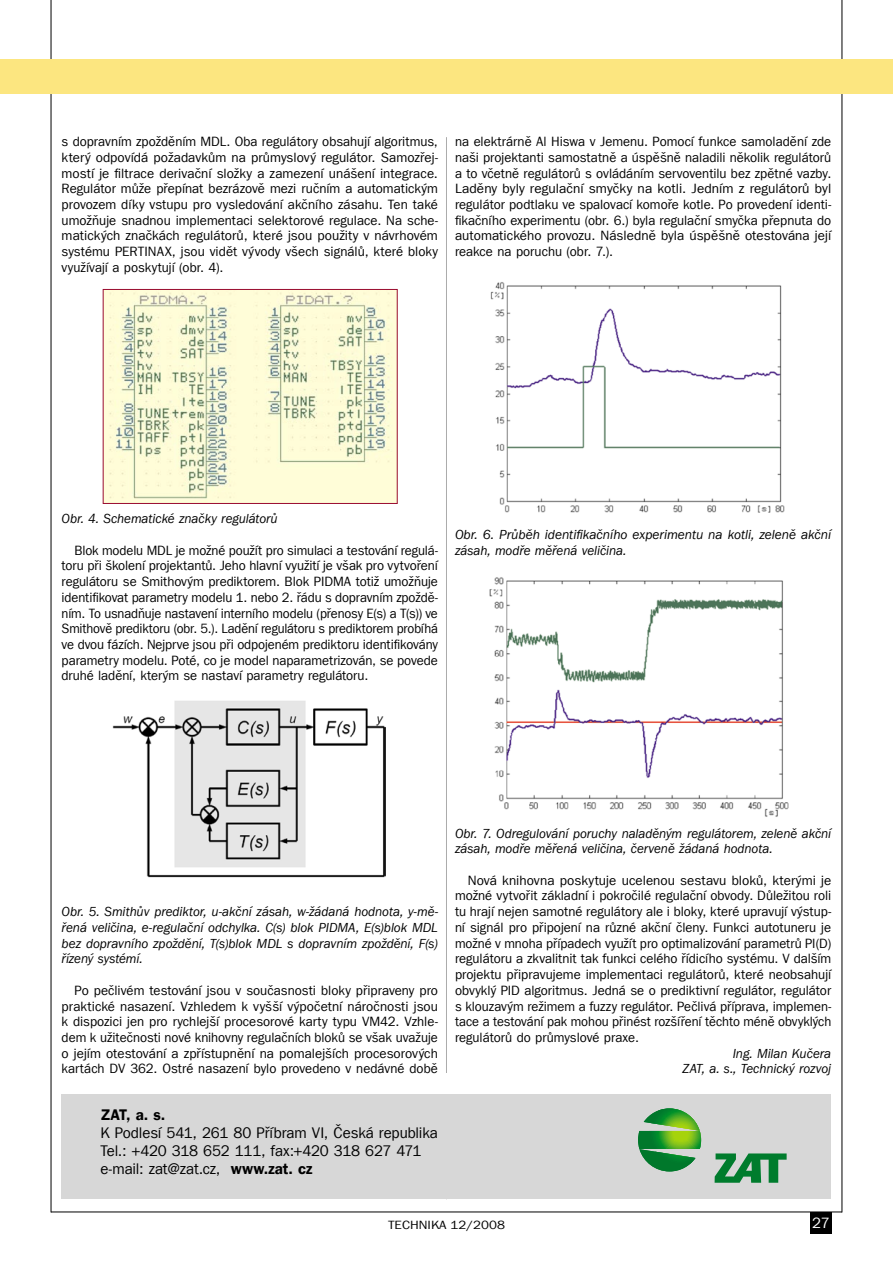
<style>
.page{position:relative;width:893px;height:1263px;background:#fff}
.page>*{position:absolute;margin:0;border:0;box-sizing:border-box;transform-origin:0 0}
.t1{font:15.45px/18px "Franklin Gothic LT Com";letter-spacing:-.01em;color:#000}
.t2{font:15.45px "Franklin Gothic LT Com Dm";color:#000}
.t3{font:15px "Franklin Gothic LT Com";color:#fff}
.t4{font:13.5px/15.8px "Franklin Gothic LT Com";color:#000;text-align:justify}
.t5{font:13.5px/15.8px "Franklin Gothic LT Com";color:#000;text-align:justify;scale:.96 1}
.t6{font:italic 13.5px/15.8px "Franklin Gothic LT Com";letter-spacing:-.005em;color:#000}
.t7{font:12px "Franklin Gothic LT Com";color:#000;scale:1.1 1}
.s1{font-family:"Franklin Gothic LT Com Dm"}
</style>
<div class="page">
<hr style="left:51px;top:0;width:1px;height:1212px;background:#000">
<hr style="left:51px;top:1211px;width:791px;height:1px;background:#000">
<hr style="left:842px;top:0;width:1px;height:1212px;background:#000">
<hr style="left:446px;top:137px;width:1px;height:1062px;background:#acacac">
<div style="left:810px;top:1212px;width:21px;height:21px;background:#000"></div>
<div style="left:404px;top:1074px;width:102px;height:52px;background:#fff"></div>
<div style="left:0;top:60px;width:893px;height:34px;background:#fce680"></div>
<img style="left:105px;top:291px;width:290px;height:211px">
<div style="left:103px;top:289px;width:294px;height:215px;border:1px solid #990b30"></div>
<img style="left:112px;top:701px;width:273px;height:177px">
<img style="left:490px;top:282px;width:295px;height:231px">
<img style="left:489px;top:577px;width:300px;height:240px">
<div style="left:62px;top:1095px;width:769px;height:104px;background:#d7d7d7"></div>
<svg style="left:638px;top:1108px;width:63px;height:63px"></svg>
<svg style="left:715px;top:1153px;width:72px;height:30px"></svg>
<p class="t4" style="left:62px;top:134px;width:378px">s dopravním zpožděním MDL. Oba regulátory obsahují algoritmus, který odpovídá požadavkům na průmyslový regulátor. Samozřej&shy;mostí je filtrace derivační složky a zamezení unášení integrace.<br>Regulátor může přepínat bezrázově mezi ručním a automatickým provozem díky vstupu pro vysledování akčního zásahu. Ten také umožňuje snadnou implementaci selektorové regulace. Na sche&shy;matických značkách regulátorů, které jsou použity v návrhovém systému PERTINAX, jsou vidět vývody všech signálů, které bloky využívají a poskytují (obr. 4).</p>
<p class="t4" style="left:455px;top:134px;width:378px">na elektrárně Al Hiswa v Jemenu. Pomocí funkce samoladění zde naši projektanti samostatně a úspěšně naladili několik regulátorů a to včetně regulátorů s ovládáním servoventilu bez zpětné vazby.<br>Laděny byly regulační smyčky na kotli. Jedním z regulátorů byl regulátor podtlaku ve spalovací komoře kotle. Po provedení identi&shy;fikačního experimentu (obr. 6.) byla regulační smyčka přepnuta do automatického provozu. Následně byla úspěšně otestována její reakce na poruchu (obr. 7.).</p>
<p class="t6" style="left:62px;top:511px;width:218px">Obr. 4. Schematické značky regulátorů</p>
<p class="t5" style="left:62px;top:542px;width:393px;text-indent:13px">Blok modelu MDL je možné použít pro simulaci a testování regulá&shy;toru při školení projektantů. Jeho hlavní využití je však pro vytvoření regulátoru se Smithovým prediktorem. Blok PIDMA totiž umožňuje identifikovat parametry modelu 1. nebo 2. řádu s dopravním zpoždě&shy;ním. To usnadňuje nastavení interního modelu (přenosy E(s) a T(s)) ve Smithově prediktoru (obr. 5.). Ladění regulátoru s prediktorem probíhá ve dvou fázích. Nejprve jsou při odpojeném prediktoru identifikovány parametry modelu. Poté, co je model naparametrizován, se povede druhé ladění, kterým se nastaví parametry regulátoru.</p>
<p class="t6" style="left:455px;top:527px;width:378px">Obr. 6. Průběh identifikačního experimentu na kotli, zeleně akční zásah, modře měřená veličina.</p>
<p class="t6" style="left:62px;top:904px;width:378px;text-align:justify">Obr. 5. Smithův prediktor, u-akční zásah, w-žádaná hodnota, y-mě&shy;řená veličina, e-regulační odchylka. C(s) blok PIDMA, E(s)blok MDL bez dopravního zpoždění, T(s)blok MDL s dopravním zpoždění, F(s) řízený systémí.</p>
<p class="t4" style="left:62px;top:982px;width:378px;text-indent:13px">Po pečlivém testování jsou v současnosti bloky připraveny pro praktické nasazení. Vzhledem k vyšší výpočetní náročnosti jsou k dispozici jen pro rychlejší procesorové karty typu VM42. Vzhle&shy;dem k užitečnosti nové knihovny regulačních bloků se však uvažuje o jejím otestování a zpřístupnění na pomalejších procesorových kartách DV 362. Ostré nasazení bylo provedeno v nedávné době</p>
<p class="t2" style="left:100px;top:1106px;width:66px">ZAT, a. s.</p>
<p class="t1" style="left:100px;top:1124px;width:339px">K Podlesí 541, 261 80 Příbram VI, Česká republika<br>Tel.: +420 318 652 111, fax:+420 318 627 471 e-mail: zat@zat.cz, <span class="s1">www.zat. cz</span></p>
<p class="t6" style="left:455px;top:825px;width:378px">Obr. 7. Odregulování poruchy naladěným regulátorem, zeleně akční zásah, modře měřená veličina, červeně žádaná hodnota.</p>
<p class="t4" style="left:455px;top:872px;width:378px;text-indent:13px">Nová knihovna poskytuje ucelenou sestavu bloků, kterými je možné vytvořit základní i pokročilé regulační obvody. Důležitou roli tu hrají nejen samotné regulátory ale i bloky, které upravují výstup&shy;ní signál pro připojení na různé akční členy. Funkci autotuneru je možné v mnoha případech využít pro optimalizování parametrů PI(D) regulátoru a zkvalitnit tak funkci celého řídicího systému. V dalším projektu připravujeme implementaci regulátorů, které neobsahují obvyklý PID algoritmus. Jedná se o prediktivní regulátor, regulátor s klouzavým režimem a fuzzy regulátor. Pečlivá příprava, implemen&shy;tace a testování pak mohou přinést rozšíření těchto méně obvyklých regulátorů do průmyslové praxe.</p>
<p class="t6" style="left:682px;top:1045px;width:150px;text-align:right">Ing. Milan Kučera<br>ZAT, a. s., Technický rozvoj</p>
<p class="t7" style="left:388px;top:1218px;width:108px">TECHNIKA 12/2008</p>
<p class="t3" style="left:812px;top:1214px;width:19px">27</p>
</div>
